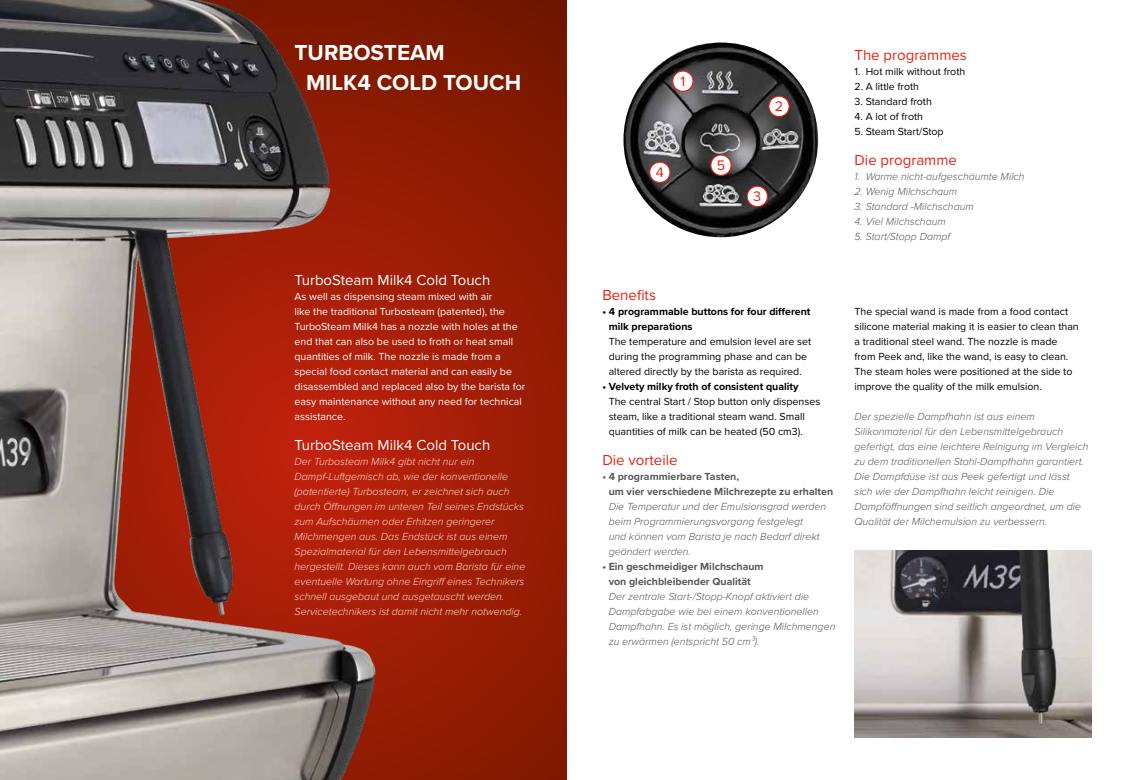
<style>
.page{position:relative;width:1134px;height:780px;background:#fff}
.page>*{position:absolute;margin:0;border:0;box-sizing:border-box;transform-origin:0 0}
.t1{font:700 22.5px/30px "Proxima Nova";color:#fff}
.t2{font:15px "Proxima Nova";color:#fff}
.t3{font:15px "Proxima Nova";color:#e42313}
.t4{font:14.38px "Proxima Nova";color:#e42313}
.t5{font:italic 300 10.62px/15px "Proxima Nova";color:#575756}
.t6{font:10.62px/15px "Proxima Nova";color:#000}
.t7{font:italic 300 10.62px/15px "Proxima Nova";color:#fcdbcb}
.t8{font:10.62px/15px "Proxima Nova";color:#fff}
.t9{font:700 10.62px/15px "Proxima Nova";color:#575756}
.t10{font:700 10.62px/15px "Proxima Nova";color:#000}
</style>
<div class="page">
<svg style="left:447px;top:0;width:120px;height:780px;background:#901b03"></svg>
<img style="left:623px;top:43px;width:195px;height:194px;border-radius:97px">
<div style="left:673px;top:71px;width:20px;height:20px;background:#fff;border-radius:50%"></div>
<div style="left:672px;top:70px;width:22px;height:22px;border:1px solid #e42313;border-radius:50%"></div>
<div style="left:769px;top:96px;width:20px;height:20px;background:#fff;border-radius:50%"></div>
<div style="left:768px;top:96px;width:22px;height:21px;border:1px solid #e42313;border-radius:50%"></div>
<div style="left:747px;top:186px;width:20px;height:20px;background:#fff;border-radius:50%"></div>
<div style="left:746px;top:186px;width:22px;height:21px;border:1px solid #e42313;border-radius:50%"></div>
<div style="left:650px;top:162px;width:20px;height:20px;background:#fff;border-radius:50%"></div>
<div style="left:649px;top:161px;width:22px;height:22px;border:1px solid #e42313;border-radius:50%"></div>
<div style="left:711px;top:155px;width:20px;height:20px;background:#fff;border-radius:50%"></div>
<div style="left:710px;top:154px;width:22px;height:22px;border:1px solid #e42313;border-radius:50%"></div>
<img style="left:0;top:0;width:447px;height:780px">
<img style="left:854px;top:550px;width:237px;height:187px">
<h1 class="t1" style="left:306px;top:37px;width:217px;text-indent:-12px">TURBOSTEAM<br>MILK4 COLD TOUCH</h1>
<h2 class="t2" style="left:295px;top:269px;width:197px">TurboSteam Milk4 Cold Touch</h2>
<p class="t8" style="left:295px;top:288px;width:232px">As well as dispensing steam mixed with air<br>like the traditional Turbosteam (patented), the TurboSteam Milk4 has a nozzle with holes at the end that can also be used to froth or heat small quantities of milk. The nozzle is made from a special food contact material and can easily be disassembled and replaced also by the barista for easy maintenance without any need for technical assistance.</p>
<h2 class="t2" style="left:295px;top:434px;width:197px">TurboSteam Milk4 Cold Touch</h2>
<p class="t7" style="left:295px;top:454px;width:232px">Der Turbosteam Milk4 gibt nicht nur ein Dampf-Luftgemisch ab, wie der konventionelle (patentierte) Turbosteam, er zeichnet sich auch durch Öffnungen im unteren Teil seines Endstücks zum Aufschäumen oder Erhitzen geringerer Milchmengen aus. Das Endstück ist aus einem Spezialmaterial für den Lebensmittelgebrauch hergestellt. Dieses kann auch vom Barista für eine eventuelle Wartung ohne Eingriff eines Technikers schnell ausgebaut und ausgetauscht werden.<br>Servicetechnikers ist damit nicht mehr notwendig.</p>
<h3 class="t4" style="left:680px;top:70px;width:6px">1</h3>
<h3 class="t4" style="left:656px;top:162px;width:9px">4</h3>
<h3 class="t4" style="left:717px;top:154px;width:10px">5</h3>
<h3 class="t4" style="left:775px;top:96px;width:10px">2</h3>
<h3 class="t4" style="left:753px;top:186px;width:9px">3</h3>
<h2 class="t3" style="left:602px;top:284px;width:55px">Benefits</h2>
<p class="t10" style="left:609px;top:304px;width:203px;text-indent:-6px">• 4 programmable buttons for four different milk preparations</p>
<p class="t6" style="left:609px;top:333px;width:204px">The temperature and emulsion level are set during the programming phase and can be altered directly by the barista as required.</p>
<p class="t10" style="left:602px;top:379px;width:198px">• Velvety milky froth of consistent quality</p>
<p class="t6" style="left:609px;top:394px;width:213px">The central Start / Stop button only dispenses steam, like a traditional steam wand. Small quantities of milk can be heated (50 cm3).</p>
<h2 class="t3" style="left:602px;top:449px;width:77px">Die vorteile</h2>
<p class="t9" style="left:609px;top:469px;width:226px;text-indent:-6px">• 4 programmierbare Tasten,<br>um vier verschiedene Milchrezepte zu erhalten</p>
<p class="t5" style="left:609px;top:499px;width:219px">Die Temperatur und der Emulsionsgrad werden beim Programmierungsvorgang festgelegt<br>und können vom Barista je nach Bedarf direkt geändert werden.</p>
<p class="t9" style="left:609px;top:559px;width:156px;text-indent:-6px">• Ein geschmeidiger Milchschaum von gleichbleibender Qualität</p>
<p class="t5" style="left:609px;top:589px;width:228px">Der zentrale Start-/Stopp-Knopf aktiviert die Dampfabgabe wie bei einem konventionellen Dampfhahn. Es ist möglich, geringe Milchmengen zu erwärmen (entspricht 50 cm³).</p>
<h2 class="t3" style="left:854px;top:44px;width:114px">The programmes</h2>
<p class="t6" style="left:854px;top:63px;width:112px">1. Hot milk without froth</p>
<p class="t6" style="left:854px;top:78px;width:66px">2. A little froth</p>
<p class="t6" style="left:854px;top:93px;width:79px">3. Standard froth</p>
<p class="t6" style="left:854px;top:109px;width:70px">4. A lot of froth</p>
<p class="t6" style="left:854px;top:124px;width:91px">5. Steam Start/Stop</p>
<h2 class="t3" style="left:854px;top:149px;width:104px">Die programme</h2>
<p class="t5" style="left:854px;top:169px;width:172px">1. Warme nicht-aufgeschäumte Milch</p>
<p class="t5" style="left:854px;top:184px;width:104px">2. Wenig Milchschaum</p>
<p class="t5" style="left:854px;top:199px;width:121px">3. Standard -Milchschaum</p>
<p class="t5" style="left:854px;top:214px;width:93px">4. Viel Milchschaum</p>
<p class="t5" style="left:854px;top:229px;width:97px">5. Start/Stopp Dampf</p>
<p class="t6" style="left:854px;top:304px;width:226px">The special wand is made from a food contact silicone material making it is easier to clean than a traditional steel wand. The nozzle is made from Peek and, like the wand, is easy to clean.<br>The steam holes were positioned at the side to improve the quality of the milk emulsion.</p>
<p class="t5" style="left:854px;top:409px;width:236px">Der spezielle Dampfhahn ist aus einem Silikonmaterial für den Lebensmittelgebrauch gefertigt, das eine leichtere Reinigung im Vergleich zu dem traditionellen Stahl-Dampfhahn garantiert.<br>Die Dampfdüse ist aus Peek gefertigt und lässt sich wie der Dampfhahn leicht reinigen. Die Dampföffnungen sind seitlich angeordnet, um die Qualität der Milchemulsion zu verbessern.</p>
</div>
